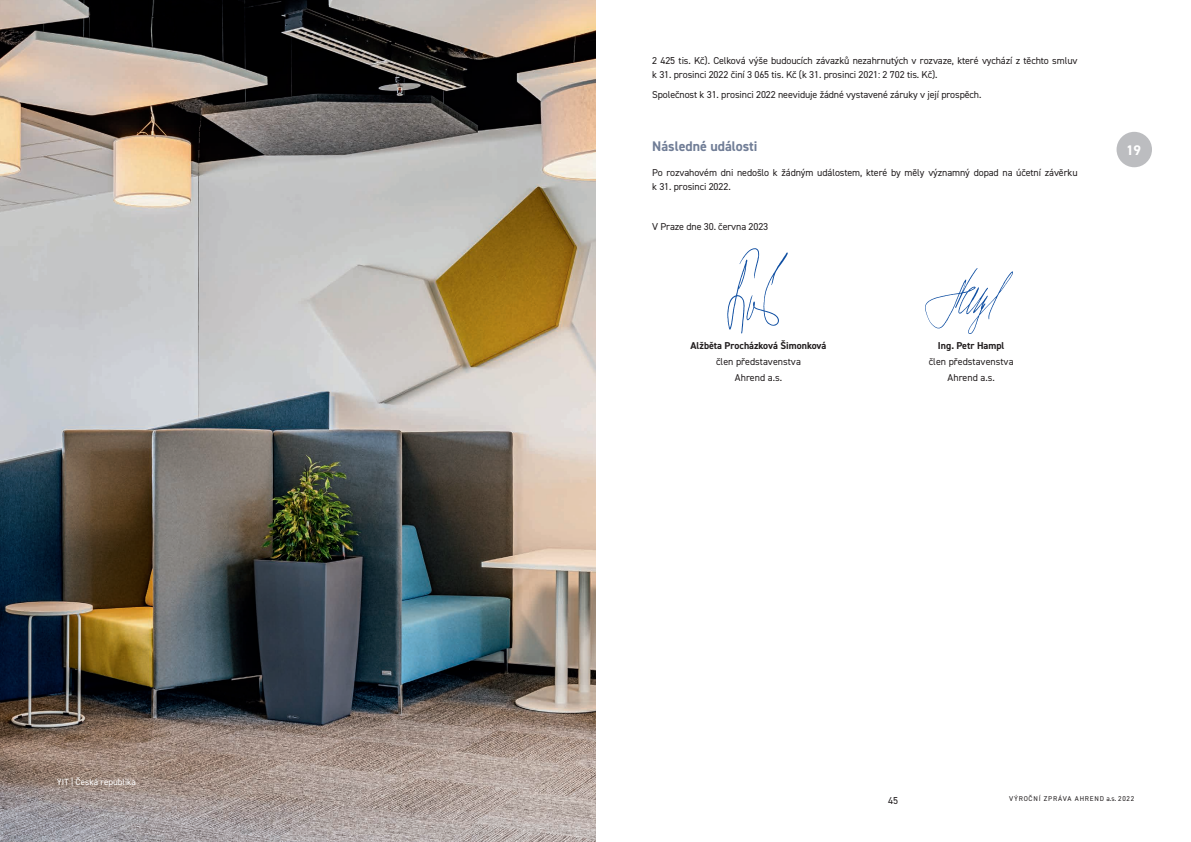
<style>
.page{position:relative;width:1191px;height:842px;background:#fff}
.page>*{position:absolute;margin:0;border:0;box-sizing:border-box;transform-origin:0 0}
.Titulek{font:700 14px "DIN2014";color:#707d96}
.Titulek-2{font:700 14px "DIN2014";color:#fff}
.t1{font:10px/14px "DIN2014";letter-spacing:-.01em;color:#231f20}
.t2{font:700 10px "DIN2014";color:#231f20}
.Titulek-3{font:9px "DIN2014";color:#fff}
.t3{font:7px "DIN2014";letter-spacing:.11em;color:#231f20}
</style>
<div class="page">
<img style="left:727px;top:249px;width:61px;height:84px">
<img style="left:925px;top:268px;width:87px;height:65px">
<div style="left:1116px;top:132px;width:36px;height:35px;background:#bcbdc0;border-radius:50%"></div>
<img style="left:0;top:0;width:595px;height:842px">
<p class="Titulek-3" style="left:57px;top:776px;width:81px">YIT | Česká republika</p>
<p class="t1" style="left:652px;top:54px;width:427px">2 425 tis. Kč). Celková výše budoucích závazků nezahrnutých v rozvaze, které vychází z těchto smluv k 31. prosinci 2022 činí 3 065 tis. Kč (k 31. prosinci 2021: 2 702 tis. Kč).</p>
<p class="t1" style="left:652px;top:88px;width:331px">Společnost k 31. prosinci 2022 neeviduje žádné vystavené záruky v její prospěch.</p>
<p class="Titulek" style="left:652px;top:137px;width:107px">Následné události</p>
<p class="t1" style="left:652px;top:166px;width:427px">Po rozvahovém dni nedošlo k žádným událostem, které by měly významný dopad na účetní závěrku k 31. prosinci 2022.</p>
<p class="t1" style="left:652px;top:219px;width:118px">V Praze dne 30. června 2023</p>
<p class="t2" style="left:690px;top:339px;width:137px">Alžběta Procházková Šimonková</p>
<p class="t2" style="left:938px;top:339px;width:68px">Ing. Petr Hampl</p>
<p class="t1" style="left:716px;top:354px;width:86px">člen představenstva</p>
<p class="t1" style="left:929px;top:354px;width:86px">člen představenstva</p>
<p class="t1" style="left:735px;top:370px;width:49px">Ahrend a.s.</p>
<p class="t1" style="left:947px;top:370px;width:49px">Ahrend a.s.</p>
<p class="Titulek-2" style="left:1126px;top:141px;width:17px">19</p>
<p class="t1" style="left:888px;top:793px;width:11px">45</p>
<p class="t3" style="left:1009px;top:794px;width:127px">VÝROČNÍ ZPRÁVA AHREND a.s. 2022</p>
</div>
